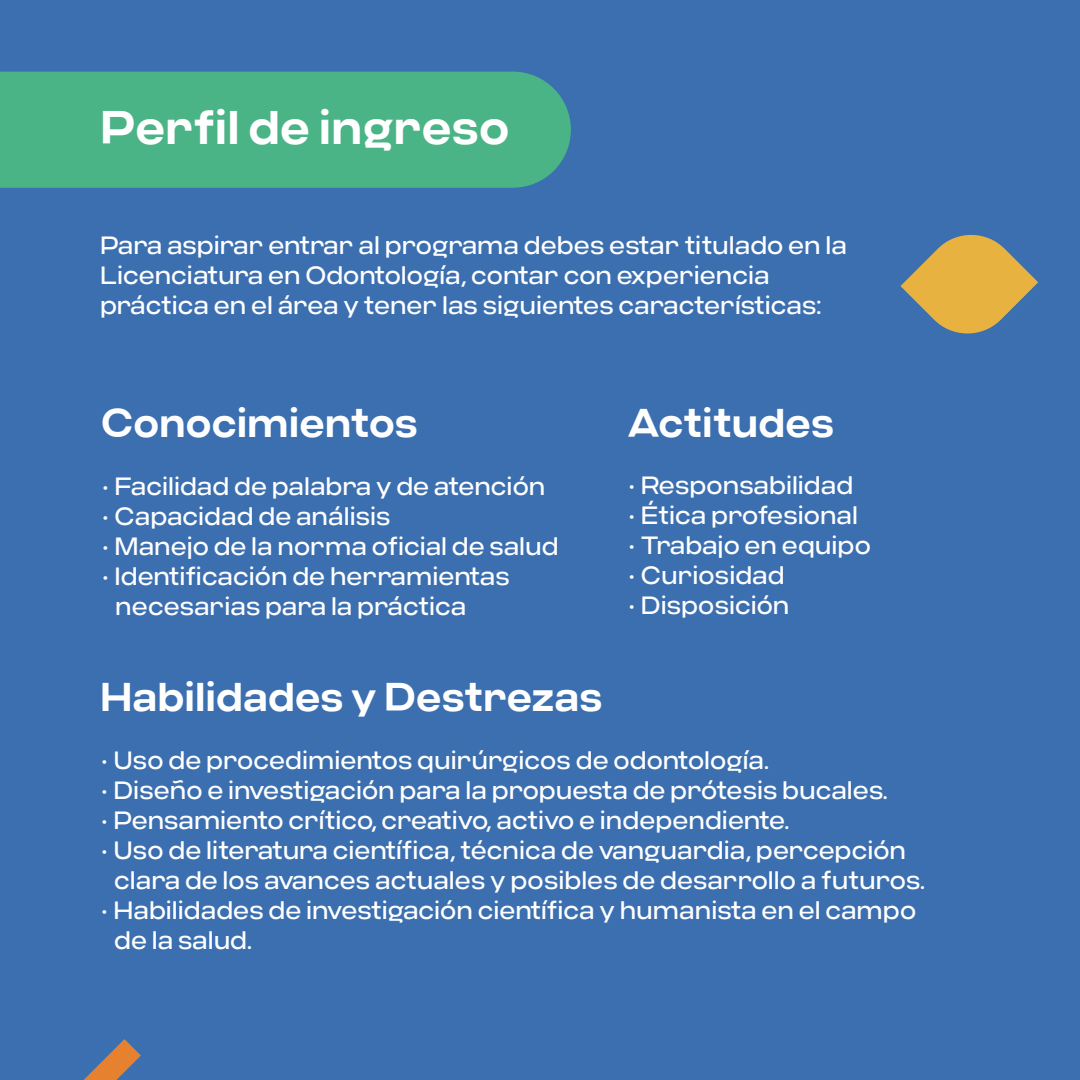
<style>
.page{position:relative;width:1080px;height:1080px;background:#3b6fb0}
.page>*{position:absolute;margin:0;border:0;box-sizing:border-box;transform-origin:0 0}
.t1{font:600 47px "Criteria CF";color:#fff}
.t2{font:600 40px "Criteria CF";color:#fff}
.t3{font:25px/30px "Criteria CF";color:#fff}
</style>
<div class="page">
<div style="left:0;top:72px;width:571px;height:116px;background:#4ab487"></div>
<svg style="left:83px;top:1039px;width:58px;height:41px"></svg>
<svg style="left:900px;top:235px;width:138px;height:99px"></svg>
<h1 class="t1" style="left:100px;top:100px;width:411px">Perfil de ingreso</h1>
<p class="t3" style="left:100px;top:230px;width:748px">Para aspirar entrar al programa debes estar titulado en la<br>Licenciatura en Odontolog¬a, contar con experiencia pr∂ctica en el ∂rea y tener las siguientes caracter¬sticas:</p>
<h2 class="t2" style="left:101px;top:399px;width:318px">Conocimientos</h2>
<p class="t3" style="left:101px;top:471px;width:446px">• Facilidad de palabra y de atenci»n</p>
<p class="t3" style="left:101px;top:501px;width:291px">• Capacidad de an∂lisis</p>
<p class="t3" style="left:101px;top:531px;width:459px">• Manejo de la norma oficial de salud</p>
<p class="t3" style="left:115px;top:561px;width:396px;text-indent:-14px">• Identificaci»n de herramientas necesarias para la pr∂ctica</p>
<h2 class="t2" style="left:627px;top:399px;width:208px">Actitudes</h2>
<p class="t3" style="left:627px;top:471px;width:228px">• Responsabilidad</p>
<p class="t3" style="left:627px;top:501px;width:232px">• ûtica profesional</p>
<p class="t3" style="left:627px;top:531px;width:245px">• Trabajo en equipo</p>
<p class="t3" style="left:627px;top:561px;width:159px">• Curiosidad</p>
<p class="t3" style="left:627px;top:591px;width:164px">• Disposici»n</p>
<h2 class="t2" style="left:100px;top:673px;width:504px">Habilidades y Destrezas</h2>
<p class="t3" style="left:100px;top:746px;width:671px">• Uso de procedimientos quirœrgicos de odontolog¬a.</p>
<p class="t3" style="left:100px;top:776px;width:789px">• Dise∆o e investigaci»n para la propuesta de pr»tesis bucales.</p>
<p class="t3" style="left:100px;top:806px;width:691px">• Pensamiento cr¬tico, creativo, activo e independiente.</p>
<p class="t3" style="left:114px;top:836px;width:812px;text-indent:-14px">• Uso de literatura cient¬fica, tæcnica de vanguardia, percepci»n clara de los avances actuales y posibles de desarrollo a futuros.</p>
<p class="t3" style="left:114px;top:896px;width:803px;text-indent:-14px">• Habilidades de investigaci»n cient¬fica y humanista en el campo de la salud.</p>
</div>
